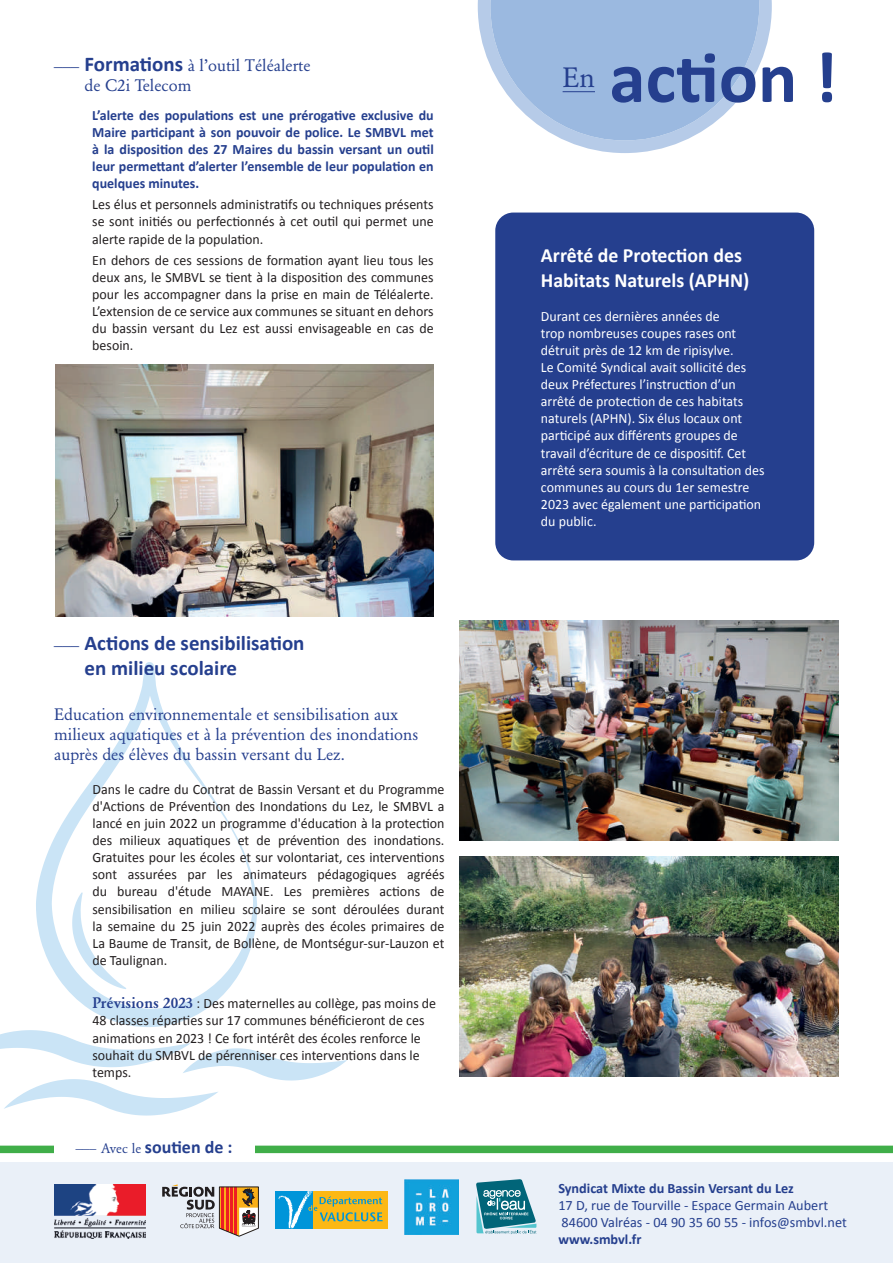
<style>
.page{position:relative;width:893px;height:1263px;background:#fff}
.page>*{position:absolute;margin:0;border:0;box-sizing:border-box;transform-origin:0 0}
.t1{font:700 73.05px "Calibri";color:#253f8e}
.t2{font:27.75px "Garamond BE";color:#253f8e}
.t3{font:700 21px "Calibri";color:#253f8e}
.t4{font:700 20.25px/24.3px "Calibri";color:#fff}
.t5{font:700 18px "Calibri";color:#253f8e}
.t6{font:16.5px/19.8px "Garamond BE";color:#253f8e}
.t7{font:14.25px/17.1px "Calibri";color:#231f20;text-align:justify}
.t8{font:14.25px/17.1px "Calibri";color:#fff}
.t9{font:700 14.25px/17.1px "Calibri";color:#253f8e;text-align:justify}
.t10{font:14.25px/17.1px "Calibri";color:#253f8e}
.s1{font-family:"Calibri";font-weight:700;font-size:21px}
.s2{font-family:"Garamond BE";font-weight:500;font-size:15px;color:#253f8e}
.s3{font-family:"Garamond BE";font-weight:400;font-size:13.5px}
</style>
<div class="page">
<div style="left:0;top:1162px;width:893px;height:101px;background:#eaf0f8"></div>
<div style="left:0;top:1145px;width:893px;height:8px;background:#40ae49"></div>
<div style="left:54px;top:1138px;width:200px;height:19px;background:#fff"></div>
<img style="left:54px;top:1185px;width:91px;height:53px">
<svg style="left:162px;top:1184px;width:97px;height:52px"></svg>
<div style="left:276px;top:1191px;width:37px;height:37px;background:#0095d9"></div>
<div style="left:313px;top:1191px;width:74px;height:37px;background:#fcb814"></div>
<svg style="left:278px;top:1191px;width:105px;height:37px"></svg>
<img style="left:404px;top:1179px;width:55px;height:55px">
<svg style="left:476px;top:1179px;width:60px;height:55px"></svg>
<svg style="left:478px;top:0;width:294px;height:153px"></svg>
<hr style="left:563px;top:91px;width:32px;height:1px;background:#253f8e">
<img style="left:56px;top:364px;width:378px;height:253px">
<img style="left:459px;top:621px;width:380px;height:220px">
<img style="left:459px;top:857px;width:380px;height:220px">
<svg style="left:0;top:1030px;width:347px;height:85px"></svg>
<svg style="left:36px;top:675px;width:221px;height:352px"></svg>
<svg style="left:144px;top:662px;width:11px;height:13px"></svg>
<div style="left:495px;top:213px;width:319px;height:347px;background:#253f8e;border-radius:18px"></div>
<p class="t6" style="left:85px;top:55px;width:228px;text-indent:-31px">___ <span class="s1">Formations</span> à l’outil Téléalerte de C2i Telecom</p>
<p class="t9" style="left:92px;top:106px;width:343px">L’alerte des populations est une prérogative exclusive du Maire participant à son pouvoir de police. Le SMBVL met à la disposition des 27 Maires du bassin versant un outil leur permettant d’alerter l’ensemble de leur population en quelques minutes.</p>
<p class="t7" style="left:92px;top:195px;width:343px">Les élus et personnels administratifs ou techniques présents se sont initiés ou perfectionnés à cet outil qui permet une alerte rapide de la population.</p>
<p class="t7" style="left:92px;top:251px;width:343px">En dehors de ces sessions de formation ayant lieu tous les deux ans, le SMBVL se tient à la disposition des communes pour les accompagner dans la prise en main de Téléalerte.<br>L’extension de ce service aux communes se situant en dehors du bassin versant du Lez est aussi envisageable en cas de besoin.</p>
<h3 class="t3" style="left:54px;top:628px;width:252px"><sup>___</sup> Actions de sensibilisation</h3>
<h3 class="t3" style="left:85px;top:653px;width:154px">en milieu scolaire</h3>
<p class="t6" style="left:54px;top:705px;width:366px">Education environnementale et sensibilisation aux milieux aquatiques et à la prévention des inondations auprès des élèves du bassin versant du Lez.</p>
<p class="t7" style="left:92px;top:780px;width:354px">Dans le cadre du Contrat de Bassin Versant et du Programme d'Actions de Prévention des Inondations du Lez, le SMBVL a lancé en juin 2022 un programme d'éducation à la protection des milieux aquatiques et de prévention des inondations.<br>Gratuites pour les écoles et sur volontariat, ces interventions sont assurées par les animateurs pédagogiques agréés du bureau d'étude MAYANE. Les premières actions de sensibilisation en milieu scolaire se sont déroulées durant la semaine du 25 juin 2022 auprès des écoles primaires de La Baume de Transit, de Bollène, de Montségur-sur-Lauzon et de Taulignan.</p>
<p class="t7" style="left:92px;top:994px;width:345px;text-align:left"><span class="s2">Prévisions 2023</span> : Des maternelles au collège, pas moins de 48 classes réparties sur 17 communes bénéficieront de ces animations en 2023 ! Ce fort intérêt des écoles renforce le souhait du SMBVL de pérenniser ces interventions dans le temps.</p>
<p class="t5" style="left:76px;top:1134px;width:158px"><sup>___</sup> <span class="s3">Avec le</span> soutien de :</p>
<h2 class="t2" style="left:563px;top:61px;width:34px">En</h2>
<h1 class="t1" style="left:609px;top:26px;width:230px">action !</h1>
<h3 class="t4" style="left:541px;top:243px;width:210px">Arrêté de Protection des<br>Habitats Naturels (APHN)</h3>
<p class="t8" style="left:541px;top:307px;width:225px">Durant ces dernières années de<br>trop nombreuses coupes rases ont détruit près de 12 km de ripisylve.<br>Le Comité Syndical avait sollicité des deux Préfectures l’instruction d’un arrêté de protection de ces habitats naturels (APHN). Six élus locaux ont participé aux différents groupes de travail d’écriture de ce dispositif. Cet arrêté sera soumis à la consultation des communes au cours du 1er semestre 2023 avec également une participation du public.</p>
<p class="t9" style="left:558px;top:1179px;width:237px">Syndicat Mixte du Bassin Versant du Lez</p>
<p class="t10" style="left:558px;top:1196px;width:290px">17 D, rue de Tourville - Espace Germain Aubert<br>84600 Valréas - 04 90 35 60 55 - infos@smbvl.net</p>
<p class="t9" style="left:558px;top:1230px;width:85px">www.smbvl.fr</p>
</div>
